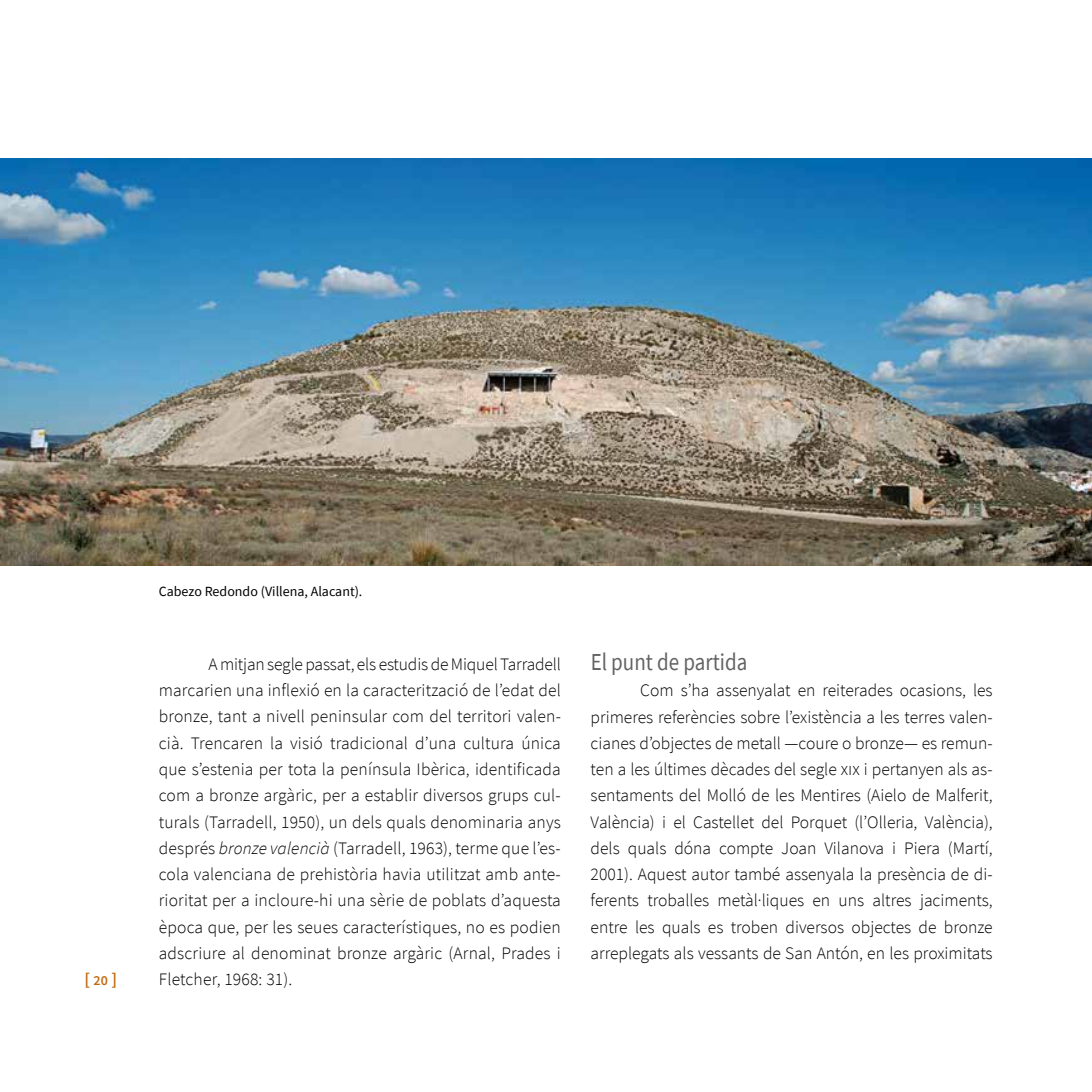
<style>
.page{position:relative;width:1092px;height:1092px;background:#fff}
.page>*{position:absolute;margin:0;border:0;box-sizing:border-box;transform-origin:0 0}
.t1{font:24.32px "Source Sans Pro";color:#646363;scale:.86 1}
.t2{font:300 17.5px/26.2px "Source Sans Pro";color:#000;text-align:justify}
.t3{font:600 17.5px "Source Sans Pro";color:#c26b11}
.t4{font:14px "Source Sans Pro";color:#000}
.s1{font-size:14px}
.s2{font-style:italic}
</style>
<div class="page">
<img style="left:0;top:159px;width:1091px;height:407px">
<p class="t3" style="left:84px;top:967px;width:34px">[ <span class="s1">20</span> ]</p>
<p class="t4" style="left:159px;top:582px;width:205px">Cabezo Redondo (Villena, Alacant).</p>
<p class="t2" style="left:159px;top:651px;width:403px;text-indent:50px">A mitjan segle passat, els estudis de Miquel Tarradell marcarien una inflexió en la caracterització de l’edat del bronze, tant a nivell peninsular com del territori valen&shy;cià. Trencaren la visió tradicional d’una cultura única que s’estenia per tota la península Ibèrica, identificada com a bronze argàric, per a establir diversos grups cul&shy;turals (Tarradell, 1950), un dels quals denominaria anys després <span class="s2">bronze valencià</span> (Tarradell, 1963), terme que l’es&shy;cola valenciana de prehistòria havia utilitzat amb ante&shy;rioritat per a incloure-hi una sèrie de poblats d’aquesta època que, per les seues característiques, no es podien adscriure al denominat bronze argàric (Arnal, Prades i Fletcher, 1968: 31).</p>
<h1 class="t1" style="left:590px;top:646px;width:183px">El punt de partida</h1>
<p class="t2" style="left:590px;top:677px;width:403px;text-indent:50px">Com s’ha assenyalat en reiterades ocasions, les primeres referències sobre l’existència a les terres valen&shy;cianes d’objectes de metall —coure o bronze— es remun&shy;ten a les últimes dècades del segle xix i pertanyen als as&shy;sentaments del Molló de les Mentires (Aielo de Malferit, València) i el Castellet del Porquet (l’Olleria, València), dels quals dóna compte Joan Vilanova i Piera (Martí, 2001). Aquest autor també assenyala la presència de di&shy;ferents troballes metàl·liques en uns altres jaciments, entre les quals es troben diversos objectes de bronze arreplegats als vessants de San Antón, en les proximitats</p>
</div>
